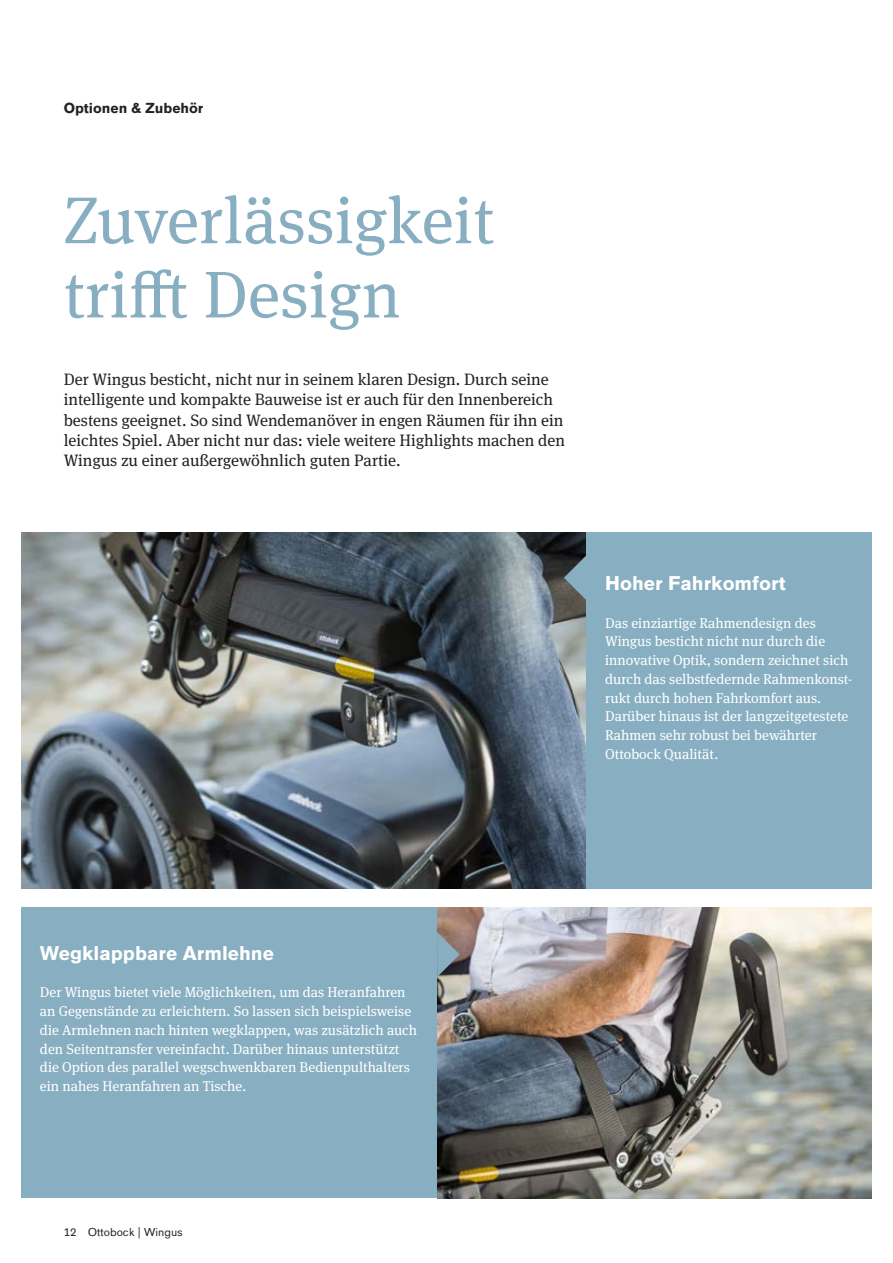
<style>
.page{position:relative;width:893px;height:1263px;background:#fff}
.page>*{position:absolute;margin:0;border:0;box-sizing:border-box;transform-origin:0 0}
.t1{font:66px/74.2px "OBO Serif";letter-spacing:.005em;color:#87afc1}
.t2{font:700 19.5px "OBO Sans";color:#fff}
.t3{font:16.5px/20.2px "OBO Serif";color:#222221}
.t4{font:14.25px/18.8px "OBO Serif";color:#fff}
.t5{font:700 14.25px "OBO Sans";color:#222221}
.t6{font:11.25px "OBO Sans";letter-spacing:.005em;color:#222221}
</style>
<div class="page">
<img style="left:21px;top:533px;width:565px;height:356px">
<img style="left:437px;top:908px;width:435px;height:290px">
<div style="left:586px;top:533px;width:286px;height:356px;background:#87afc1"></div>
<svg style="left:564px;top:555px;width:22px;height:45px"></svg>
<div style="left:21px;top:907px;width:416px;height:291px;background:#87afc1"></div>
<svg style="left:437px;top:932px;width:23px;height:45px"></svg>
<p class="t5" style="left:64px;top:99px;width:141px">Optionen &amp; Zubehör</p>
<h1 class="t1" style="left:64px;top:183px;width:432px">Zuverlässigkeit trifft Design</h1>
<p class="t3" style="left:64px;top:369px;width:503px">Der Wingus besticht, nicht nur in seinem klaren Design. Durch seine intelligente und kompakte Bauweise ist er auch für den Innenbereich bestens geeignet. So sind Wendemanöver in engen Räumen für ihn ein leichtes Spiel. Aber nicht nur das: viele weitere Highlights machen den Wingus zu einer außergewöhnlich guten Partie.</p>
<h2 class="t2" style="left:605px;top:572px;width:182px">Hoher Fahrkomfort</h2>
<p class="t4" style="left:605px;top:613px;width:249px">Das einziartige Rahmendesign des Wingus besticht nicht nur durch die innovative Optik, sondern zeichnet sich durch das selbstfedernde Rahmenkonst&shy;rukt durch hohen Fahrkomfort aus.<br>Darüber hinaus ist der langzeitgetestete Rahmen sehr robust bei bewährter Ottobock Qualität.</p>
<h2 class="t2" style="left:40px;top:942px;width:235px">Wegklappbare Armlehne</h2>
<p class="t4" style="left:40px;top:983px;width:379px">Der Wingus bietet viele Möglichkeiten, um das Heranfahren an Gegenstände zu erleichtern. So lassen sich beispielsweise die Armlehnen nach hinten wegklappen, was zusätzlich auch den Seitentransfer vereinfacht. Darüber hinaus unterstützt die Option des parallel wegschwenkbaren Bedienpulthalters ein nahes Heranfahren an Tische.</p>
<p class="t6" style="left:64px;top:1225px;width:121px">12 Ottobock | Wingus</p>
</div>
